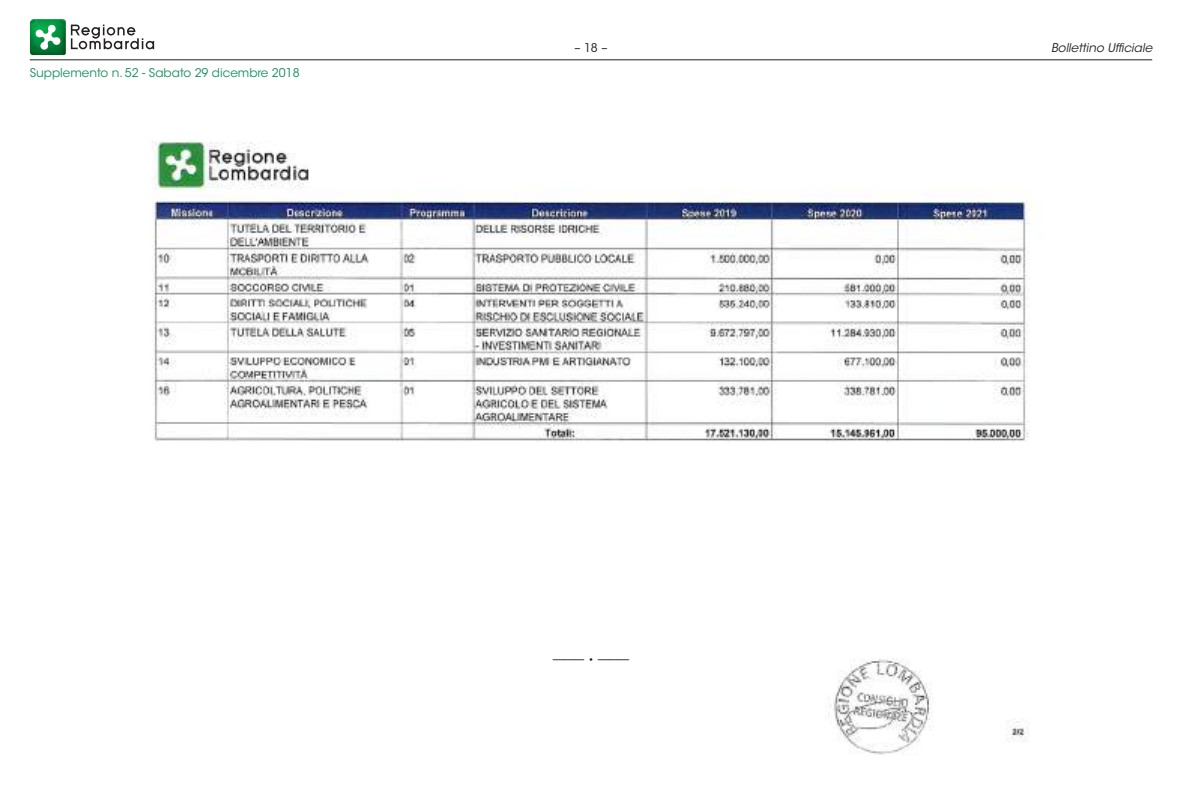
<style>
.page{position:relative;width:1182px;height:800px;background:#fff}
.page>*{position:absolute;margin:0;border:0;box-sizing:border-box;transform-origin:0 0}
.t1{font:12px "ITC Avant Garde Std";color:#14905b}
.t2{font:italic 12px "ITC Avant Garde Std";color:#241f1f}
.t3{font:12px "ITC Avant Garde Std";color:#241f1f}
.t4{font:11.55px "ITC Avant Garde Std";color:#241f1f}
.s1{font-size:12px}
</style>
<div class="page">
<svg style="left:71px;top:25px;width:83px;height:24px"></svg>
<img style="left:30px;top:19px;width:36px;height:36px">
<svg style="left:35px;top:24px;width:26px;height:26px"></svg>
<hr style="left:30px;top:59px;width:1121px;height:1px;background:#241f1f">
<img style="left:152px;top:140px;width:877px;height:615px">
<p class="t1" style="left:30px;top:65px;width:271px">Supplemento n. 52 - Sabato 29 dicembre 2018</p>
<p class="t3" style="left:574px;top:40px;width:34px">– 18 –</p>
<p class="t2" style="left:1050px;top:40px;width:103px">Bollettino Ufficiale</p>
<p class="t4" style="left:552px;top:652px;width:79px">——— <span class="s1">•</span> ———</p>
</div>
